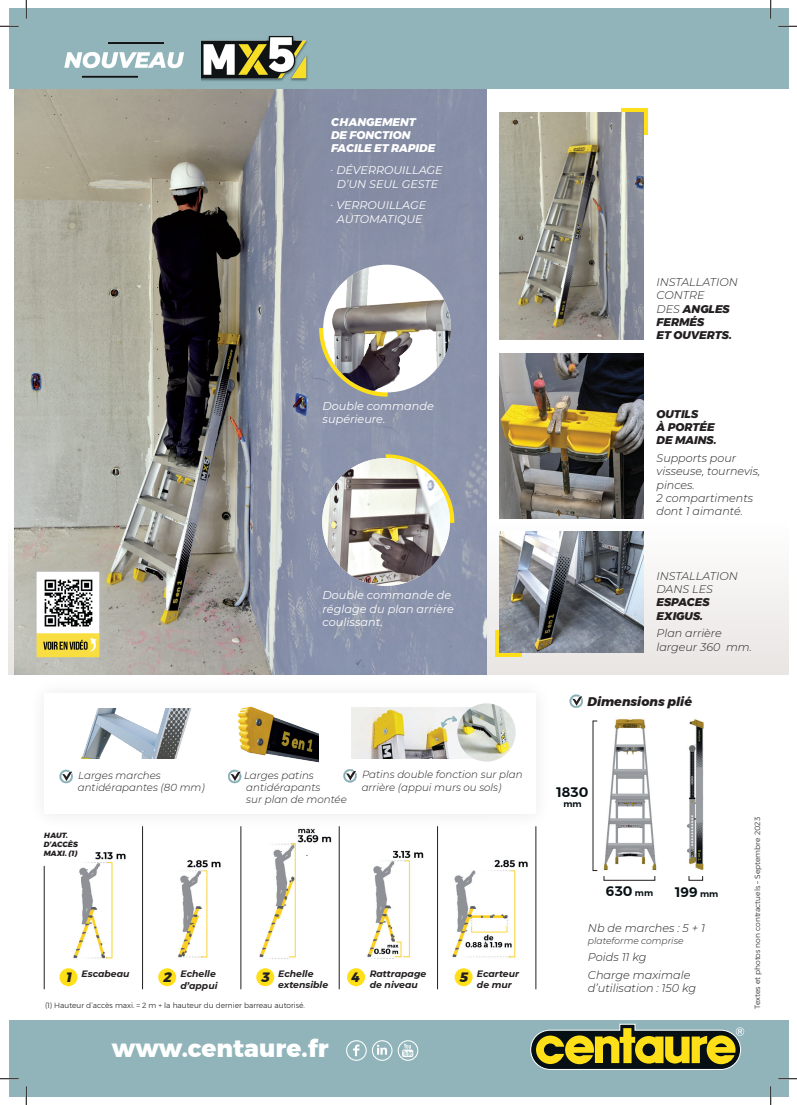
<style>
.page{position:relative;width:797px;height:1105px;background:#fff}
.page>*{position:absolute;margin:0;border:0;box-sizing:border-box;transform-origin:0 0}
.t1{font:800 24.62px "Gontserrat";color:#fff}
.t2{font:600 13.75px "Gontserrat";color:#061014}
.t3{font:italic 800 12.5px "Gontserrat";color:#231f20}
.t4{font:italic 11.25px/13.5px "Montserrat";color:#fff}
.t5{font:italic 300 11.25px/17.5px "Montserrat";color:#231f20}
.t6{font:italic 300 11.12px/13.4px "Montserrat";color:#231f20}
.t7{font:italic 800 11.12px/13.4px "Gontserrat";color:#231f20}
.t8{font:italic 11.12px/13.4px "Montserrat";color:#fff;text-align:center}
.t9{font:italic 800 11.12px/13.4px "Gontserrat";color:#fff}
.t10{font:italic 300 10.25px/12.2px "Montserrat";color:#231f20}
.t11{font:italic 700 9.25px/11.1px "Montserrat";color:#231f20}
.t12{font:italic 300 9.12px "Montserrat";color:#231f20}
.t13{font:600 8.75px "Gontserrat";color:#061014}
.t14{font:300 7.5px "Gontserrat";color:#231f20}
.t15{font:italic 800 7.5px/9px "Gontserrat";color:#231f20}
.s1{font-family:"Gontserrat";font-weight:800;font-size:13.62px}
.s2{font-family:"Montserrat";font-weight:300}
.s3{font-size:8.75px}
</style>
<div class="page">
<div style="left:9px;top:1020px;width:779px;height:76px;background:#90b4ba"></div>
<div style="left:9px;top:521px;width:779px;height:154px;background:linear-gradient(to bottom,#fefefe,#e7e4e2)"></div>
<img style="left:15px;top:89px;width:471px;height:586px">
<div style="left:296px;top:82px;width:180px;height:177px;background:#868ea5"></div>
<div style="left:288px;top:556px;width:199px;height:106px;background:#636c7f;opacity:.12"></div>
<div style="left:288px;top:367px;width:179px;height:93px;background:#8b94ab"></div>
<div style="left:9px;top:9px;width:779px;height:80px;background:#90b4ba"></div>
<img style="left:202px;top:36px;width:106px;height:45px">
<svg style="left:621px;top:108px;width:26px;height:26px"></svg>
<img style="left:499px;top:113px;width:144px;height:227px">
<img style="left:499px;top:354px;width:144px;height:164px">
<div style="left:495px;top:631px;width:26px;height:26px;background:#ffdf17"></div>
<img style="left:499px;top:531px;width:144px;height:121px">
<img style="left:64px;top:42px;width:120px;height:36px">
<svg style="left:385px;top:454px;width:69px;height:73px"></svg>
<img style="left:322px;top:458px;width:128px;height:128px;border-radius:64px">
<svg style="left:319px;top:324px;width:72px;height:73px"></svg>
<img style="left:323px;top:265px;width:128px;height:126px">
<div style="left:530px;top:1030px;width:211px;height:40px;background:#061014;border:1px solid #fff;border-radius:20px"></div>
<svg style="left:536px;top:1027px;width:208px;height:37px"></svg>
<img style="left:241px;top:831px;width:91px;height:148px">
<img style="left:170px;top:834px;width:74px;height:145px">
<img style="left:43px;top:852px;width:83px;height:127px">
<img style="left:347px;top:850px;width:77px;height:124px">
<img style="left:452px;top:859px;width:76px;height:120px">
<div style="left:59px;top:968px;width:18px;height:18px;background:#ffdf17;border-radius:50%"></div>
<div style="left:158px;top:968px;width:18px;height:18px;background:#ffdf17;border-radius:50%"></div>
<div style="left:256px;top:968px;width:18px;height:18px;background:#ffdf17;border-radius:50%"></div>
<div style="left:347px;top:968px;width:18px;height:18px;background:#ffdf17;border-radius:50%"></div>
<div style="left:454px;top:968px;width:18px;height:18px;background:#ffdf17;border-radius:50%"></div>
<img style="left:22px;top:554px;width:93px;height:121px">
<img style="left:43px;top:578px;width:50px;height:50px">
<svg style="left:353px;top:1044px;width:60px;height:13px"></svg>
<div style="left:346px;top:1040px;width:21px;height:21px;border:1px solid #fff;border-radius:50%"></div>
<div style="left:372px;top:1040px;width:20px;height:21px;border:1px solid #fff;border-radius:50%"></div>
<div style="left:397px;top:1040px;width:21px;height:21px;border:1px solid #fff;border-radius:50%"></div>
<div style="left:28px;top:677px;width:525px;height:154px;background:#fbfbfb"></div>
<div style="left:45px;top:693px;width:491px;height:121px;background:#fff"></div>
<img style="left:238px;top:706px;width:80px;height:57px">
<img style="left:81px;top:709px;width:110px;height:50px">
<svg style="left:59px;top:769px;width:14px;height:15px"></svg>
<svg style="left:227px;top:769px;width:14px;height:15px"></svg>
<img style="left:352px;top:708px;width:122px;height:51px">
<svg style="left:343px;top:769px;width:14px;height:14px"></svg>
<img style="left:592px;top:719px;width:112px;height:161px">
<div style="left:603px;top:876px;width:52px;height:5px;border:1px solid #231f20"></div>
<div style="left:688px;top:876px;width:15px;height:5px;border:1px solid #231f20"></div>
<img style="left:457px;top:703px;width:58px;height:58px;border-radius:29px">
<svg style="left:441px;top:715px;width:16px;height:20px"></svg>
<hr style="left:142px;top:826px;width:1px;height:163px;background:#231f20">
<hr style="left:44px;top:866px;width:1px;height:123px;background:#231f20">
<hr style="left:240px;top:826px;width:1px;height:163px;background:#231f20">
<hr style="left:339px;top:826px;width:1px;height:163px;background:#231f20">
<hr style="left:437px;top:826px;width:1px;height:163px;background:#231f20">
<hr style="left:535px;top:826px;width:1px;height:163px;background:#231f20">
<svg style="left:569px;top:694px;width:14px;height:14px"></svg>
<div style="left:296px;top:856px;width:37px;height:22px;background:#fff"></div>
<svg style="left:0;top:25px;width:19px;height:2px"></svg>
<svg style="left:778px;top:25px;width:19px;height:2px"></svg>
<svg style="left:0;top:1078px;width:19px;height:1px"></svg>
<svg style="left:778px;top:1078px;width:19px;height:1px"></svg>
<svg style="left:25px;top:0;width:2px;height:19px"></svg>
<svg style="left:25px;top:1086px;width:2px;height:19px"></svg>
<svg style="left:770px;top:0;width:1px;height:19px"></svg>
<svg style="left:770px;top:1086px;width:1px;height:19px"></svg>
<p class="t9" style="left:331px;top:115px;width:106px">CHANGEMENT<br>DE FONCTION<br>FACILE ET RAPIDE</p>
<p class="t8" style="left:331px;top:163px;width:113px">. DÉVERROUILLAGE<br>D’UN SEUL GESTE</p>
<p class="t8" style="left:331px;top:198px;width:96px">. VERROUILLAGE<br>AUTOMATIQUE</p>
<p class="t4" style="left:322px;top:399px;width:113px">Double commande supérieure.</p>
<p class="t4" style="left:322px;top:588px;width:133px">Double commande de réglage du plan arrière coulissant.</p>
<p class="t10" style="left:78px;top:769px;width:128px">Larges marches antidérapantes (80 mm)</p>
<p class="t15" style="left:44px;top:831px;width:35px">HAUT.<br>D’ACCÈS<br>MAXI. (1)</p>
<p class="t10" style="left:244px;top:769px;width:104px">Larges patins antidérapants<br>sur plan de montée</p>
<p class="t10" style="left:362px;top:768px;width:162px">Patins double fonction sur plan arrière (appui murs ou sols)</p>
<p class="t11" style="left:66px;top:968px;width:65px"><span class="s1">1</span> Escabeau</p>
<p class="t11" style="left:163px;top:968px;width:56px;text-align:right"><span class="s1">2</span> Echelle d’appui</p>
<p class="t11" style="left:278px;top:968px;width:52px;text-indent:-17px"><span class="s1">3</span> Echelle extensible</p>
<p class="t11" style="left:370px;top:968px;width:58px;text-indent:-19px"><span class="s1">4</span> Rattrapage de niveau</p>
<p class="t11" style="left:477px;top:968px;width:44px;text-indent:-18px"><span class="s1">5</span> Ecarteur de mur</p>
<p class="t14" style="left:45px;top:1000px;width:261px">(1) Hauteur d’accès maxi. = 2 m + la hauteur du dernier barreau autorisé.</p>
<h1 class="t1" style="left:112px;top:1029px;width:218px">www.centaure.fr</h1>
<p class="t6" style="left:656px;top:275px;width:83px">INSTALLATION<br>CONTRE</p>
<p class="t7" style="left:656px;top:302px;width:77px"><span class="s2">DES</span> ANGLES<br>FERMÉS<br>ET OUVERTS.</p>
<p class="t7" style="left:656px;top:407px;width:62px">OUTILS<br>À PORTÉE<br>DE MAINS.</p>
<p class="t6" style="left:656px;top:451px;width:105px">Supports pour visseuse, tournevis, pinces.<br>2 compartiments dont 1 aimanté.</p>
<p class="t6" style="left:656px;top:569px;width:83px">INSTALLATION<br>DANS LES</p>
<p class="t7" style="left:656px;top:596px;width:55px">ESPACES<br>EXIGUS.</p>
<p class="t6" style="left:656px;top:626px;width:97px">Plan arrière largeur 360 mm.</p>
<p class="t3" style="left:587px;top:691px;width:106px">Dimensions plié</p>
<p class="t2" style="left:556px;top:781px;width:34px">1830</p>
<p class="t13" style="left:563px;top:797px;width:20px">mm</p>
<p class="t2" style="left:606px;top:880px;width:49px">630 <span class="s3">mm</span></p>
<p class="t2" style="left:675px;top:881px;width:45px">199 <span class="s3">mm</span></p>
<p class="t5" style="left:588px;top:918px;width:118px">Nb de marches : 5 + 1</p>
<p class="t12" style="left:588px;top:934px;width:97px">plateforme comprise</p>
<p class="t5" style="left:588px;top:948px;width:104px">Poids 11 kg<br>Charge maximale</p>
<p class="t5" style="left:588px;top:979px;width:110px">d’utilisation : 150 kg</p>
<p class="t14" style="left:752px;top:1009px;width:193px;rotate:-90deg">Textes et photos non contractuels – Septembre 2023</p>
</div>
